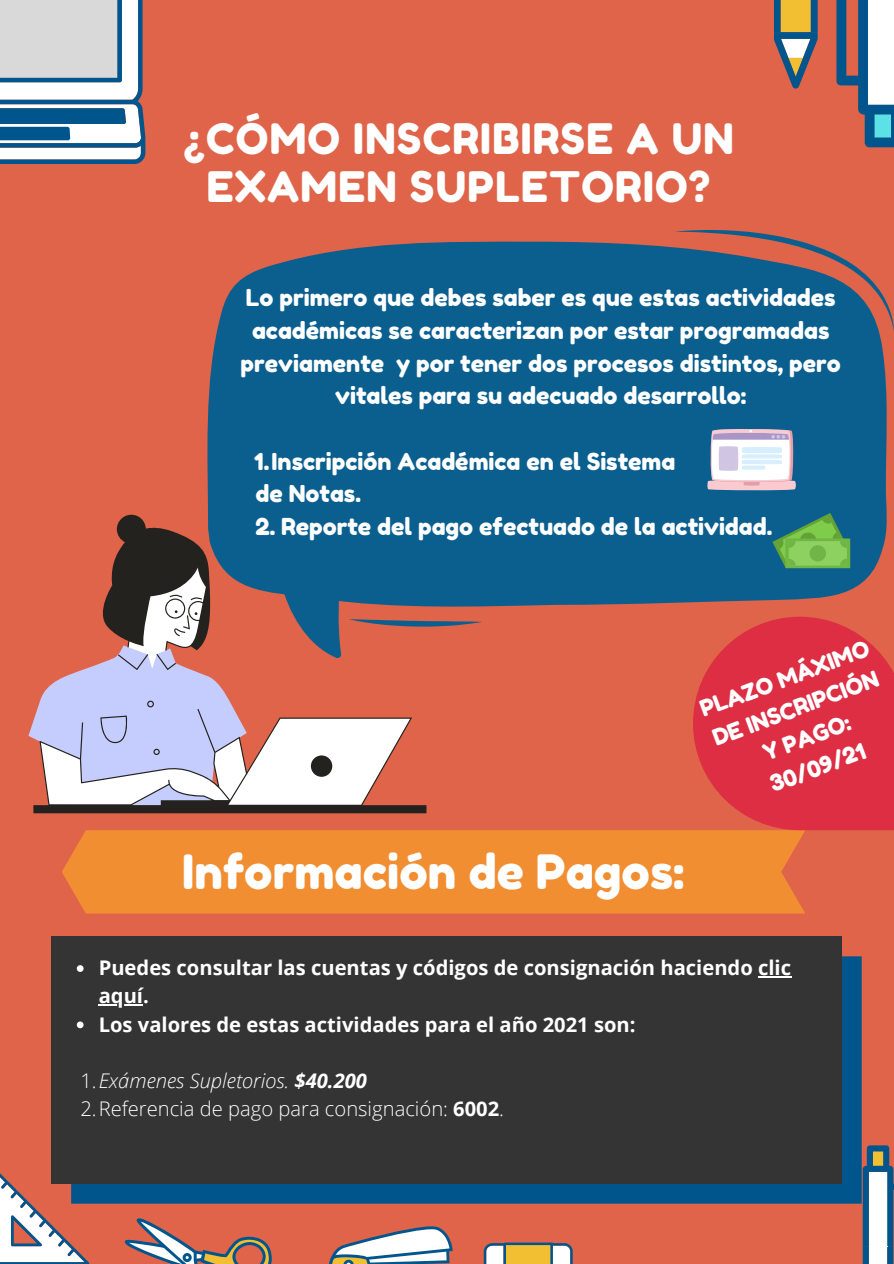
<style>
.page{position:relative;width:894px;height:1264px;background:#fff}
.page>*{position:absolute;margin:0;border:0;box-sizing:border-box;transform-origin:0 0}
.t1{font:47.25px "Fredoka One";color:#fff}
.t2{font:42px/48.4px "Fredoka One";letter-spacing:.03em;color:#fff;text-align:center}
.t3{font:23.4px/32.7px "Fredoka One";color:#fff;text-align:center}
.t4{font:22.5px/31.5px "Fredoka One";color:#fff;text-align:center}
.t5{font:700 20.1px/28.2px "Open Sans";color:#fff}
.t6{font:300 20.1px "Open Sans";color:#fff}
.t7{font:italic 300 20.1px "Open Sans";color:#fff}
.s1{font-style:normal}
.s2{font-weight:700}
</style>
<div class="page">
<div style="left:0;top:0;width:893px;height:1263px;background:#df6449"></div>
<svg style="left:0;top:1173px;width:89px;height:90px"></svg>
<svg style="left:483px;top:1242px;width:89px;height:21px"></svg>
<svg style="left:329px;top:1226px;width:124px;height:37px"></svg>
<svg style="left:125px;top:1218px;width:147px;height:45px"></svg>
<svg style="left:862px;top:1145px;width:31px;height:118px"></svg>
<div style="left:62px;top:830px;width:743px;height:83px;background:#f28e32"></div>
<svg style="left:774px;top:0;width:43px;height:89px"></svg>
<svg style="left:836px;top:0;width:57px;height:147px"></svg>
<svg style="left:0;top:0;width:145px;height:163px"></svg>
<div style="left:207px;top:241px;width:680px;height:366px;background:#0b5f8f"></div>
<svg style="left:674px;top:230px;width:219px;height:104px"></svg>
<svg style="left:28px;top:548px;width:454px;height:190px"></svg>
<svg style="left:33px;top:515px;width:393px;height:298px"></svg>
<svg style="left:706px;top:428px;width:89px;height:63px"></svg>
<div style="left:785px;top:538px;width:64px;height:30px;background:linear-gradient(to bottom,#70b646,#70b646)"></div>
<svg style="left:772px;top:513px;width:74px;height:55px"></svg>
<svg style="left:71px;top:956px;width:790px;height:247px;fill:#00568c"></svg>
<div style="left:51px;top:936px;width:790px;height:247px;background:#343434"></div>
<svg style="left:693px;top:616px;width:200px;height:214px"></svg>
<svg style="left:77px;top:965px;width:6px;height:6px"></svg>
<hr style="left:757px;top:976px;width:33px;height:1px;background:#fff">
<hr style="left:99px;top:1004px;width:44px;height:1px;background:#fff">
<svg style="left:77px;top:1021px;width:6px;height:7px"></svg>
<p class="t2" style="left:183px;top:114px;width:551px">¿CÓMO INSCRIBIRSE A UN<br>EXAMEN SUPLETORIO?</p>
<p class="t3" style="left:240px;top:281px;width:601px">Lo primero que debes saber es que estas actividades académicas se caracterizan por estar programadas previamente y por tener dos procesos distintos, pero vitales para su adecuado desarrollo:</p>
<p class="t3" style="left:254px;top:445px;width:422px">1.Inscripción Académica en el Sistema</p>
<p class="t3" style="left:255px;top:477px;width:107px">de Notas.</p>
<p class="t3" style="left:255px;top:510px;width:518px">2. Reporte del pago efectuado de la actividad.</p>
<p class="t4" style="left:695px;top:694px;width:180px;rotate:-20deg">PLAZO MÁXIMO<br>DE INSCRIPCIÓN<br>Y PAGO:</p>
<p class="t4" style="left:765px;top:769px;width:102px;rotate:-20deg">30/09/21</p>
<p class="t1" style="left:182px;top:842px;width:503px">Información de Pagos:</p>
<p class="t5" style="left:99px;top:953px;width:693px">Puedes consultar las cuentas y códigos de consignación haciendo clic aquí.</p>
<p class="t5" style="left:99px;top:1009px;width:538px">Los valores de estas actividades para el año 2021 son:</p>
<p class="t7" style="left:80px;top:1066px;width:288px"><span class="s1">1.</span>Exámenes Supletorios. <span class="s2">$40.200</span></p>
<p class="t6" style="left:80px;top:1094px;width:425px">2.Referencia de pago para consignación: <span class="s2">6002</span>.</p>
</div>
